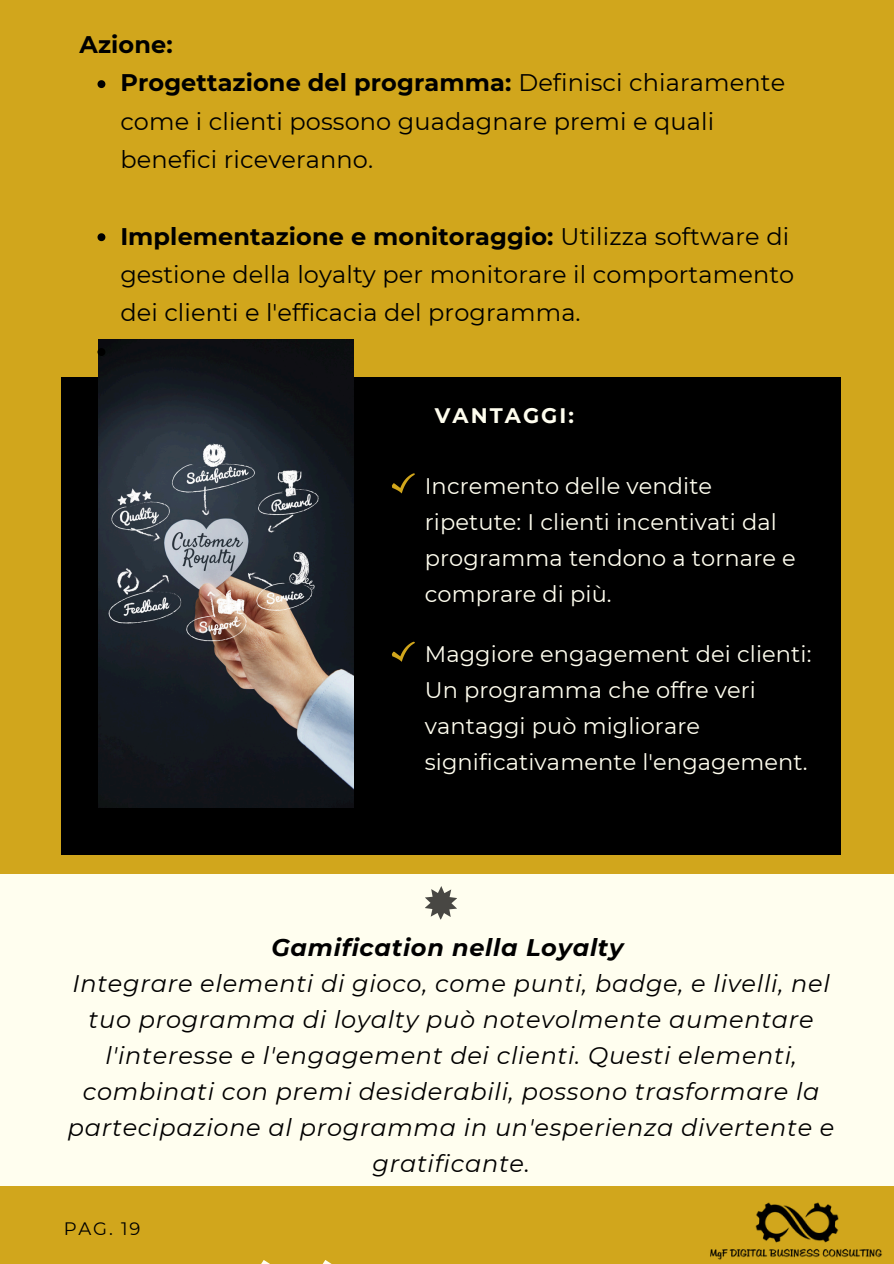
<style>
.page{position:relative;width:894px;height:1264px;background:#fff}
.page>*{position:absolute;margin:0;border:0;box-sizing:border-box;transform-origin:0 0}
.t1{font:italic 24px/36px "Montserrat";letter-spacing:.03em;color:#000;text-align:center}
.t2{font:24px/38.2px "Montserrat";letter-spacing:.005em;color:#000}
.t3{font:700 24px "Montserrat";letter-spacing:.005em;color:#000}
.t4{font:22.5px/36px "Montserrat";letter-spacing:.005em;color:#fffeef}
.t5{font:700 21px "Montserrat";letter-spacing:.1em;color:#fffeef}
.t6{font:18px "Montserrat";color:#000}
.s1{font-weight:700}
</style>
<div class="page">
<div style="left:0;top:0;width:893px;height:1263px;background:#d1a61c"></div>
<div style="left:0;top:874px;width:893px;height:311px;background:#fffeef"></div>
<div style="left:61px;top:377px;width:779px;height:477px;background:#000"></div>
<img style="left:99px;top:339px;width:254px;height:468px">
<svg style="left:262px;top:1260px;width:68px;height:3px"></svg>
<svg style="left:425px;top:886px;width:32px;height:34px"></svg>
<svg style="left:392px;top:473px;width:23px;height:20px"></svg>
<svg style="left:392px;top:641px;width:23px;height:20px"></svg>
<svg style="left:97px;top:80px;width:8px;height:8px"></svg>
<svg style="left:97px;top:233px;width:8px;height:8px"></svg>
<svg style="left:97px;top:348px;width:8px;height:8px"></svg>
<img style="left:710px;top:1202px;width:172px;height:58px">
<p class="t3" style="left:79px;top:30px;width:95px">Azione:</p>
<p class="t2" style="left:120px;top:64px;width:666px"><span class="s1">Progettazione del programma:</span> Definisci chiaramente come i clienti possono guadagnare premi e quali benefici riceveranno.</p>
<p class="t2" style="left:120px;top:217px;width:675px"><span class="s1">Implementazione e monitoraggio:</span> Utilizza software di gestione della loyalty per monitorare il comportamento dei clienti e l'efficacia del programma.</p>
<h2 class="t5" style="left:434px;top:402px;width:141px">VANTAGGI:</h2>
<p class="t4" style="left:424px;top:467px;width:372px">Incremento delle vendite ripetute: I clienti incentivati dal programma tendono a tornare e comprare di più.</p>
<h2 class="t4" style="left:424px;top:636px;width:388px">Maggiore engagement dei clienti:<br>Un programma che offre veri vantaggi può migliorare significativamente l'engagement.</h2>
<h1 class="t1" style="left:68px;top:928px;width:767px"><span class="s1">Gamification nella Loyalty<br></span>Integrare elementi di gioco, come punti, badge, e livelli, nel tuo programma di loyalty può notevolmente aumentare l'interesse e l'engagement dei clienti. Questi elementi, combinati con premi desiderabili, possono trasformare la partecipazione al programma in un'esperienza divertente e gratificante.</h1>
<p class="t6" style="left:64px;top:1217px;width:78px">PAG. 19</p>
</div>
